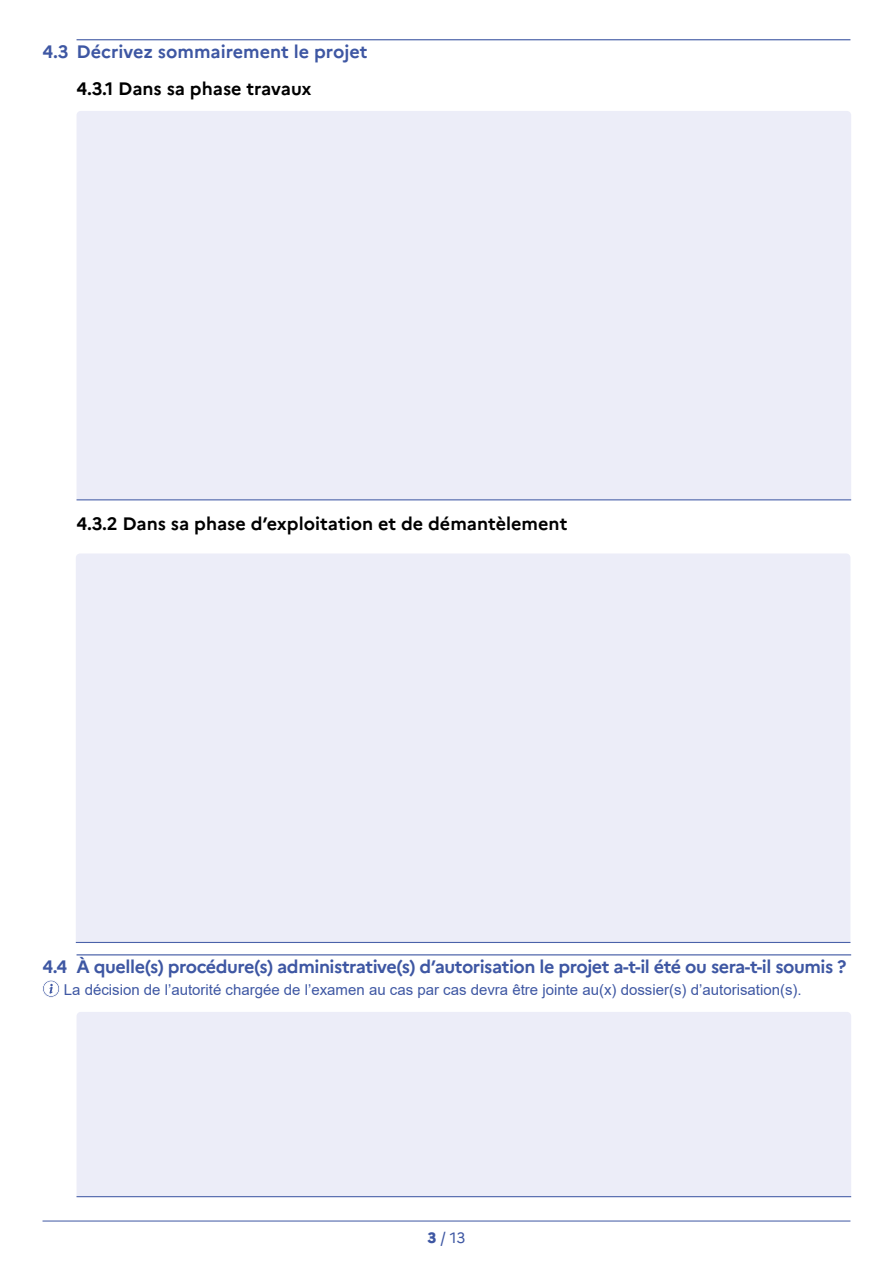
<style>
.page{position:relative;width:893px;height:1263px;background:#fff}
.page>*{position:absolute;margin:0;border:0;box-sizing:border-box;transform-origin:0 0}
.t1{font:700 18px "Marianne";letter-spacing:-.025em;color:#3e57a3}
.t2{font:700 18px "Marianne";color:#000}
.t3{font:700 18px "Marianne";color:#3e57a3}
.t4{font:15px "Arial";color:#3e57a3}
.t5{font:15px "Marianne";color:#3e57a3}
.s1{font-weight:800}
</style>
<div class="page">
<hr style="left:43px;top:1221px;width:807px;height:1px;background:#3e57a3">
<hr style="left:77px;top:39px;width:773px;height:1px;background:#3e57a3">
<div style="left:77px;top:111px;width:774px;height:390px;background:#ecedf8"></div>
<hr style="left:77px;top:499px;width:774px;height:1px;background:#3e57a3">
<hr style="left:77px;top:954px;width:774px;height:1px;background:#3e57a3">
<svg style="left:43px;top:980px;width:17px;height:17px"></svg>
<div style="left:77px;top:1012px;width:774px;height:184px;background:#ecedf8"></div>
<hr style="left:77px;top:1196px;width:774px;height:1px;background:#3e57a3">
<div style="left:76px;top:554px;width:774px;height:388px;background:#ecedf8"></div>
<hr style="left:76px;top:942px;width:774px;height:1px;background:#3e57a3">
<p class="t3" style="left:43px;top:40px;width:326px">4.3 Décrivez sommairement le projet</p>
<p class="t2" style="left:77px;top:78px;width:237px">4.3.1 Dans sa phase travaux</p>
<p class="t2" style="left:77px;top:513px;width:492px">4.3.2 Dans sa phase d’exploitation et de démantèlement</p>
<p class="t1" style="left:43px;top:955px;width:806px">4.4 À quelle(s) procédure(s) administrative(s) d’autorisation le projet a-t-il été ou sera-t-il soumis ?</p>
<p class="t4" style="left:64px;top:979px;width:739px">La décision de l’autorité chargée de l’examen au cas par cas devra être jointe au(x) dossier(s) d’autorisation(s).</p>
<p class="t5" style="left:427px;top:1228px;width:40px"><span class="s1">3</span> / 13</p>
</div>
